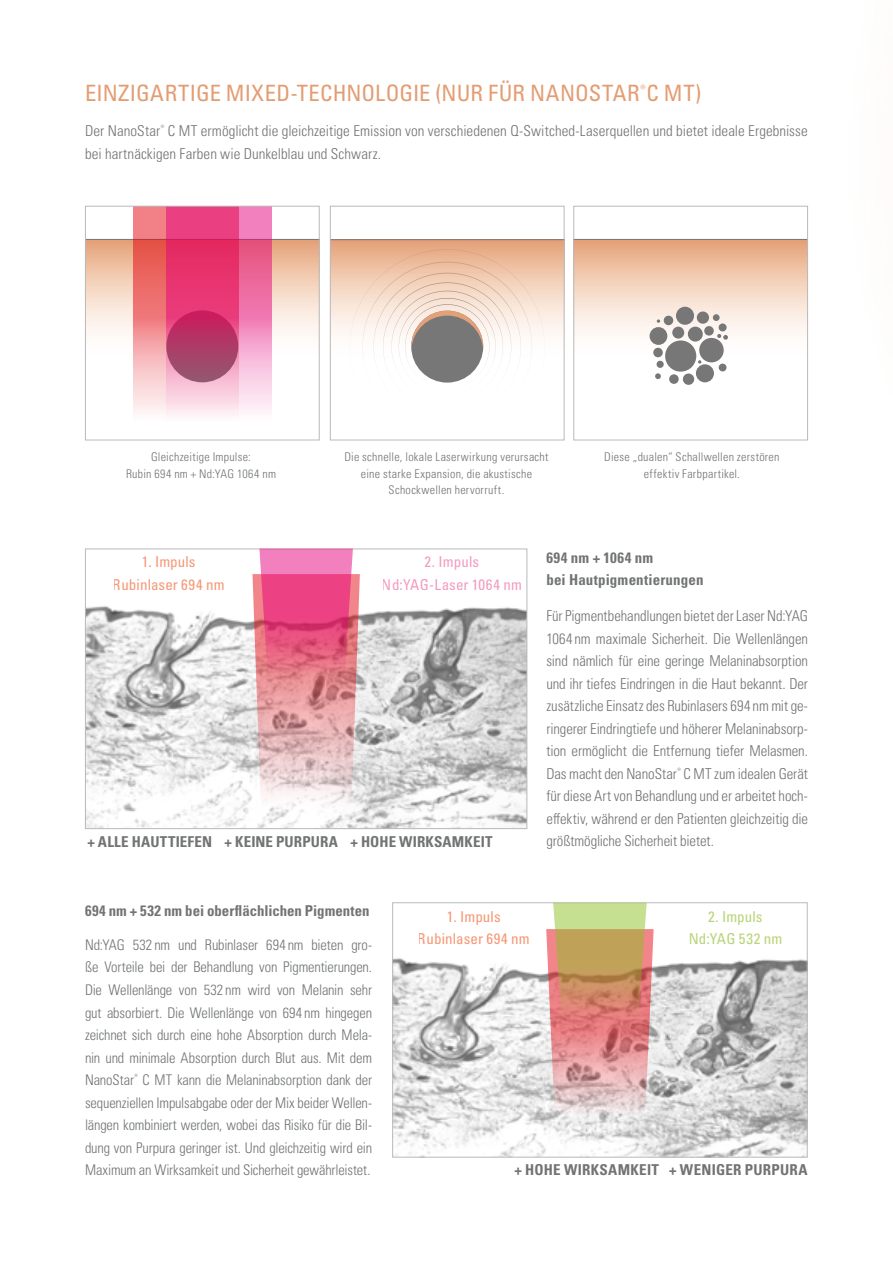
<style>
.page{position:relative;width:893px;height:1263px;background:#fff}
.page>*{position:absolute;margin:0;border:0;box-sizing:border-box;transform-origin:0 0}
.t1{font:condensed 22.5px "Univers LT Pro";letter-spacing:.01em;color:#e39d73}
.t2{font:300 condensed 15px/22.5px "Univers LT Pro";color:#727474}
.t3{font:700 condensed 15px/22.5px "Univers LT Pro";letter-spacing:.01em;color:#727474}
.t4{font:condensed 15px/22.5px "Univers LT Pro";letter-spacing:.01em;color:#f69776;text-align:center}
.t5{font:condensed 15px/22.5px "Univers LT Pro";letter-spacing:.01em;color:#f39bc0;text-align:center}
.t6{font:condensed 15px/22.5px "Univers LT Pro";letter-spacing:.01em;color:#b8d476;text-align:center}
.t7{font:300 condensed 14.7px/22.5px "Univers LT Pro";letter-spacing:-.01em;color:#727474;text-align:justify}
.t8{font:300 condensed 12px/16.5px "Univers LT Pro";letter-spacing:.025em;color:#727474;text-align:center}
</style>
<div class="page">
<img style="left:394px;top:958px;width:412px;height:197px">
<div style="left:392px;top:902px;width:416px;height:255px;border:1px solid #b8baba"></div>
<svg style="left:87px;top:239px;width:231px;height:95px;background:#f2d1bc"></svg>
<svg style="left:133px;top:208px;width:33px;height:204px;background:#f09192"></svg>
<svg style="left:166px;top:208px;width:106px;height:208px;background:#e26997"></svg>
<div style="left:85px;top:206px;width:235px;height:234px;border:1px solid #b8baba"></div>
<img style="left:87px;top:606px;width:438px;height:221px">
<div style="left:85px;top:549px;width:442px;height:280px;border:1px solid #b8baba"></div>
<svg style="left:332px;top:239px;width:230px;height:95px;background:#e9bea4"></svg>
<svg style="left:350px;top:249px;width:195px;height:134px"></svg>
<div style="left:330px;top:206px;width:234px;height:234px;border:1px solid #b8baba"></div>
<svg style="left:575px;top:239px;width:231px;height:145px"></svg>
<div style="left:665px;top:340px;width:31px;height:32px;background:#777;border-radius:50%"></div>
<div style="left:650px;top:327px;width:17px;height:18px;background:#777;border-radius:50%"></div>
<div style="left:688px;top:327px;width:15px;height:15px;background:#777;border-radius:50%"></div>
<div style="left:672px;top:327px;width:12px;height:12px;background:#777;border-radius:50%"></div>
<div style="left:664px;top:316px;width:9px;height:9px;background:#777;border-radius:50%"></div>
<div style="left:653px;top:348px;width:10px;height:9px;background:#777;border-radius:50%"></div>
<div style="left:704px;top:326px;width:10px;height:10px;background:#777;border-radius:50%"></div>
<div style="left:669px;top:374px;width:10px;height:10px;background:#777;border-radius:50%"></div>
<div style="left:713px;top:314px;width:7px;height:7px;background:#777;border-radius:50%"></div>
<div style="left:719px;top:323px;width:8px;height:8px;background:#777;border-radius:50%"></div>
<div style="left:719px;top:364px;width:7px;height:7px;background:#777;border-radius:50%"></div>
<svg style="left:717px;top:334px;width:11px;height:6px"></svg>
<svg style="left:698px;top:360px;width:3px;height:4px"></svg>
<svg style="left:657px;top:319px;width:3px;height:4px"></svg>
<svg style="left:655px;top:373px;width:6px;height:6px"></svg>
<div style="left:683px;top:373px;width:11px;height:12px;background:#777;border-radius:50%"></div>
<div style="left:656px;top:361px;width:8px;height:7px;background:#777;border-radius:50%"></div>
<div style="left:696px;top:364px;width:18px;height:18px;background:#777;border-radius:50%"></div>
<div style="left:676px;top:307px;width:18px;height:18px;background:#777;border-radius:50%"></div>
<div style="left:699px;top:338px;width:25px;height:24px;background:#777;border-radius:50%"></div>
<div style="left:697px;top:311px;width:12px;height:13px;background:#777;border-radius:50%"></div>
<div style="left:573px;top:206px;width:235px;height:234px;border:1px solid #b8baba"></div>
<svg style="left:252px;top:549px;width:108px;height:261px;background:#e592a7"></svg>
<svg style="left:546px;top:903px;width:108px;height:214px;background:#d4a58e"></svg>
<h1 class="t1" style="left:85px;top:79px;width:618px">EINZIGARTIGE MIXED-TECHNOLOGIE (NUR FÜR NANOSTAR<sup>®</sup>C MT)</h1>
<p class="t2" style="left:85px;top:119px;width:724px">Der NanoStar<sup>®</sup> C MT ermöglicht die gleichzeitige Emission von verschiedenen Q-Switched-Laserquellen und bietet ideale Ergebnisse bei hartnäckigen Farben wie Dunkelblau und Schwarz.</p>
<p class="t8" style="left:126px;top:448px;width:152px">Gleichzeitige Impulse:<br>Rubin 694 nm + Nd:YAG 1064 nm</p>
<p class="t4" style="left:113px;top:550px;width:113px">1. Impuls<br>Rubinlaser 694 nm</p>
<p class="t8" style="left:344px;top:448px;width:206px">Die schnelle, lokale Laserwirkung verursacht eine starke Expansion, die akustische<br>Schockwellen hervorruft.</p>
<p class="t8" style="left:604px;top:448px;width:177px">Diese „dualen“ Schallwellen zerstören effektiv Farbpartikel.</p>
<p class="t5" style="left:382px;top:550px;width:142px">2. Impuls<br>Nd:YAG-Laser 1064 nm</p>
<p class="t3" style="left:546px;top:546px;width:159px">694 nm + 1064 nm<br>bei Hautpigmentierungen</p>
<p class="t3" style="left:87px;top:830px;width:407px">+ ALLE HAUTTIEFEN + KEINE PURPURA + HOHE WIRKSAMKEIT</p>
<p class="t2" style="left:546px;top:604px;width:263px;text-align:justify">Für Pigmentbehandlungen bietet der Laser Nd:YAG 1064 nm maximale Sicherheit. Die Wellenlängen sind nämlich für eine geringe Melaninabsorption und ihr tiefes Eindringen in die Haut bekannt. Der zusätzliche Einsatz des Rubinlasers 694 nm mit ge&shy;ringerer Eindringtiefe und höherer Melaninabsorp&shy;tion ermöglicht die Entfernung tiefer Melasmen.<br>Das macht den NanoStar<sup>®</sup> C MT zum idealen Gerät für diese Art von Behandlung und er arbeitet hoch&shy;effektiv, während er den Patienten gleichzeitig die größtmögliche Sicherheit bietet.</p>
<p class="t3" style="left:85px;top:899px;width:286px">694 nm + 532 nm bei oberflächlichen Pigmenten</p>
<p class="t7" style="left:85px;top:933px;width:289px">Nd:YAG 532 nm und Rubinlaser 694 nm bieten gro&shy;ße Vorteile bei der Behandlung von Pigmentierungen.<br>Die Wellenlänge von 532 nm wird von Melanin sehr gut absorbiert. Die Wellenlänge von 694 nm hingegen zeichnet sich durch eine hohe Absorption durch Mela&shy;nin und minimale Absorption durch Blut aus. Mit dem NanoStar<sup>®</sup> C MT kann die Melaninabsorption dank der sequenziellen Impulsabgabe oder der Mix beider Wellen&shy;längen kombiniert werden, wobei das Risiko für die Bil&shy;dung von Purpura geringer ist. Und gleichzeitig wird ein Maximum an Wirksamkeit und Sicherheit gewährleistet.</p>
<p class="t4" style="left:418px;top:905px;width:113px">1. Impuls<br>Rubinlaser 694 nm</p>
<p class="t6" style="left:688px;top:905px;width:95px">2. Impuls<br>Nd:YAG 532 nm</p>
<p class="t3" style="left:514px;top:1158px;width:295px">+ HOHE WIRKSAMKEIT + WENIGER PURPURA</p>
</div>
